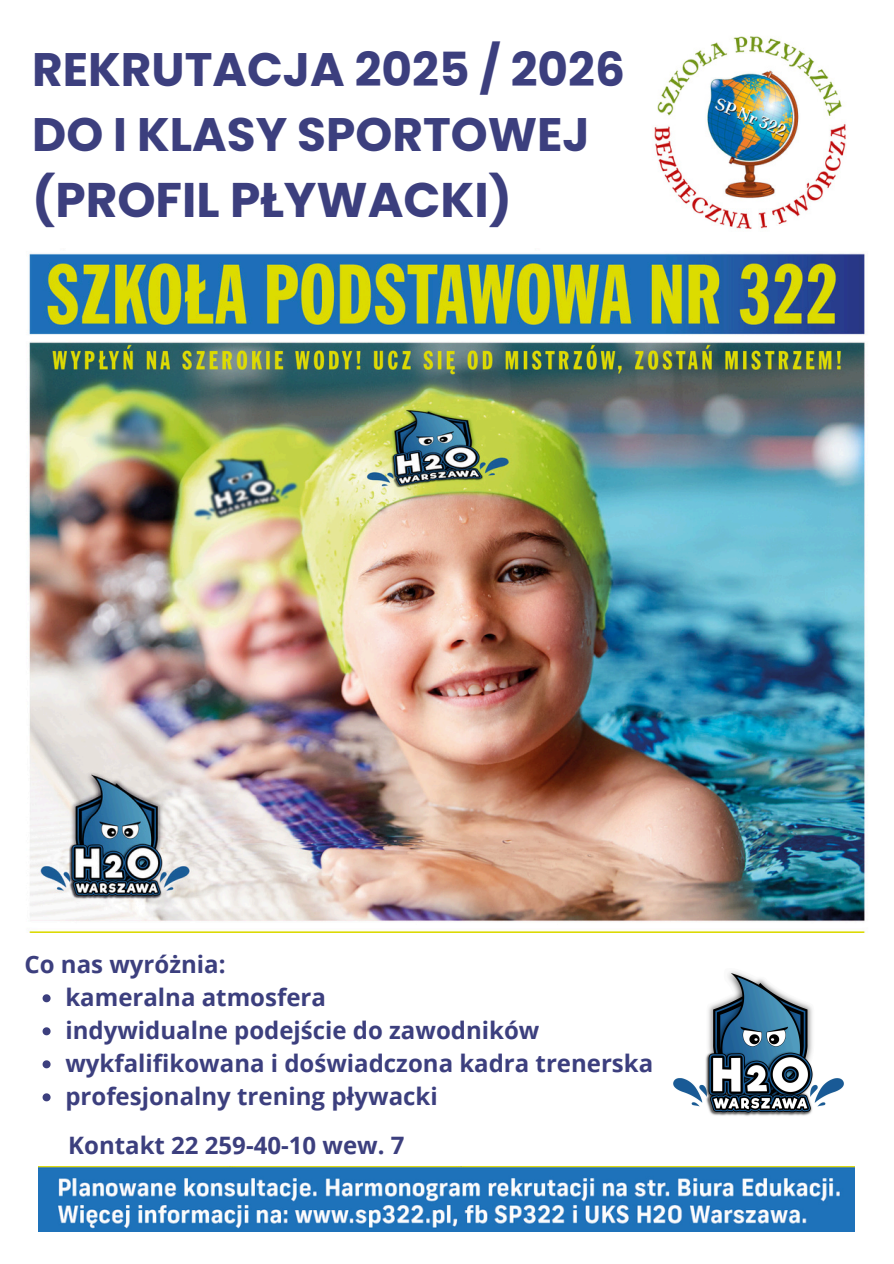
<style>
.page{position:relative;width:894px;height:1264px;background:#fff}
.page>*{position:absolute;margin:0;border:0;box-sizing:border-box;transform-origin:0 0}
.t1{font:700 48.6px "Poppins";color:#3c3f7e}
.t2{font:700 46.95px/65.2px "Poppins";color:#3c3f7e}
.t3{font:700 24px "Open Sans";color:#3c3f7e}
</style>
<div class="page">
<img style="left:29px;top:253px;width:836px;height:679px">
<img style="left:654px;top:36px;width:192px;height:193px">
<img style="left:39px;top:1166px;width:814px;height:65px">
<img style="left:673px;top:971px;width:171px;height:145px">
<svg style="left:43px;top:994px;width:8px;height:8px"></svg>
<svg style="left:43px;top:1027px;width:8px;height:8px"></svg>
<svg style="left:43px;top:1060px;width:8px;height:8px"></svg>
<svg style="left:43px;top:1093px;width:8px;height:8px"></svg>
<h1 class="t2" style="left:32px;top:37px;width:594px">REKRUTACJA 2025 / 2026<br>DO I KLASY SPORTOWEJ</h1>
<h1 class="t1" style="left:32px;top:166px;width:481px">(PROFIL PŁYWACKI)</h1>
<p class="t3" style="left:25px;top:947px;width:202px">Co nas wyróżnia:</p>
<p class="t3" style="left:65px;top:980px;width:262px">kameralna atmosfera</p>
<p class="t3" style="left:65px;top:1013px;width:475px">indywidualne podejście do zawodników</p>
<h2 class="t3" style="left:65px;top:1046px;width:589px">wykfalifikowana i doświadczona kadra trenerska</h2>
<p class="t3" style="left:65px;top:1079px;width:374px">profesjonalny trening pływacki</p>
<p class="t3" style="left:68px;top:1128px;width:338px">Kontakt 22 259-40-10 wew. 7</p>
</div>
